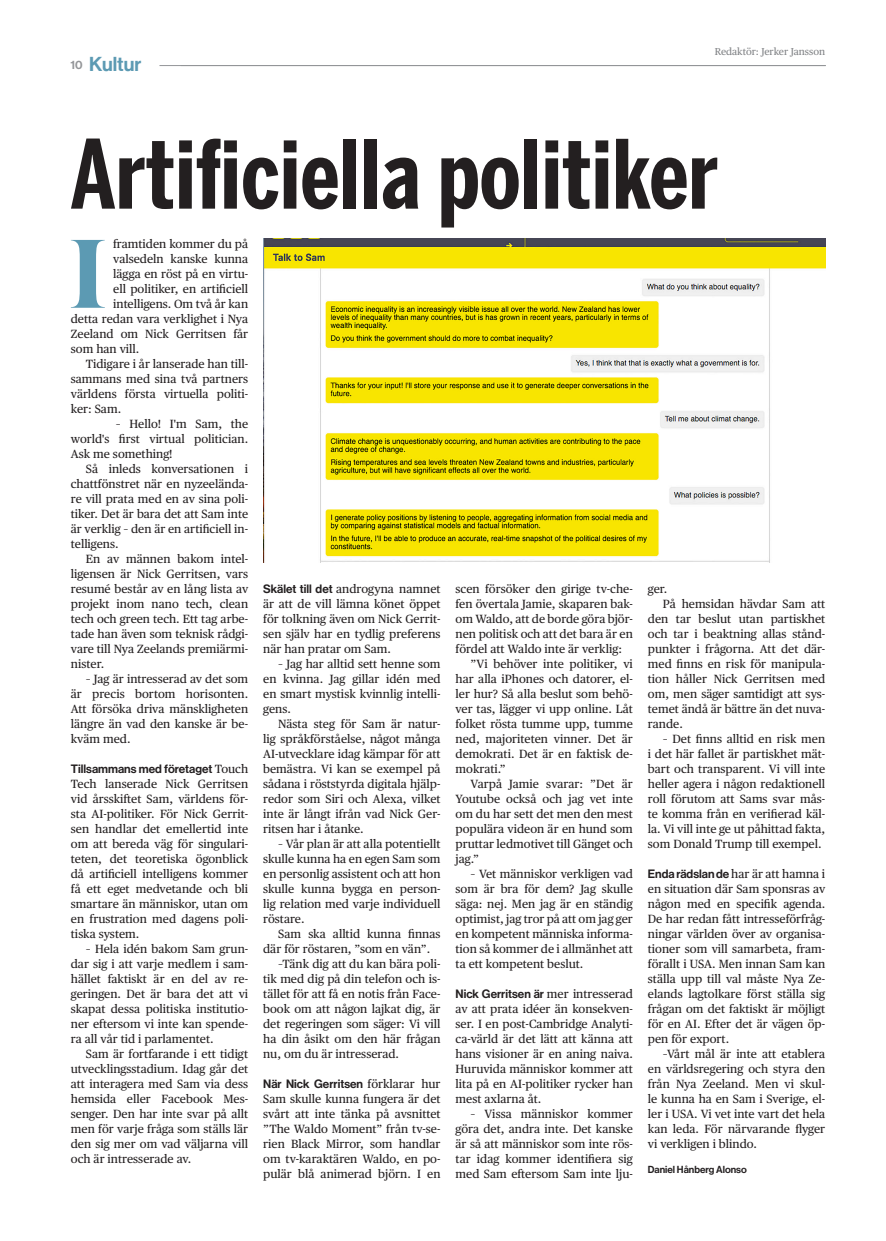
<style>
.page{position:relative;width:886px;height:1241px;background:#fff}
.page>*{position:absolute;margin:0;border:0;box-sizing:border-box;transform-origin:0 0}
.Brödtext_anfang_-_ut{font:700 103.25px "Austin";color:#5c9ab3}
.Rubrik{font:700 94.38px "Benton Sans Comp";color:#231f20}
.Rubrik_1{font:19.75px "N Haas Grotesk DS Pro 65 Md";color:#5c9ab3}
.Brödtext__indrag{font:11.88px/15px "Publico Text";color:#231f20;text-align:justify}
.Brödtext__fet_ingång{font:11.88px/15px "Publico Text";color:#231f20;text-align:justify}
.Brödtext_anfang_-_ut-2{font:11.88px "Publico Text";color:#231f20}
.t1{font:11.88px "N Haas Grotesk DS Pro 65 Md";color:#939598}
.Sidhuvud_-_Redaktör{font:10px "Publico Text";color:#808285}
.Byline{font:10px "N Haas Grotesk DS Pro 65 Md";color:#231f20}
.s1{font-family:"N Haas Grotesk DS Pro 65 Md"}
</style>
<div class="page">
<hr style="left:159px;top:65px;width:667px;height:1px;background:#939598">
<img style="left:263px;top:239px;width:563px;height:324px">
<p class="t1" style="left:70px;top:58px;width:14px">10</p>
<p class="Rubrik_1" style="left:89px;top:53px;width:54px">Kultur</p>
<p class="Sidhuvud_-_Redaktör" style="left:715px;top:44px;width:112px">Redaktör: Jerker Jansson</p>
<p class="Rubrik" style="left:70px;top:119px;width:649px">Artificiella politiker</p>
<p class="Brödtext_anfang_-_ut" style="left:69px;top:200px;width:39px">I</p>
<p class="Brödtext_anfang_-_ut-2" style="left:113px;top:234px;width:137px">framtiden kommer du på</p>
<p class="Brödtext_anfang_-_ut-2" style="left:113px;top:249px;width:137px">valsedeln kanske kunna</p>
<p class="Brödtext_anfang_-_ut-2" style="left:113px;top:264px;width:137px">lägga en röst på en virtu-</p>
<p class="Brödtext_anfang_-_ut-2" style="left:113px;top:279px;width:136px">ell politiker, en artificiell</p>
<p class="Brödtext_anfang_-_ut-2" style="left:113px;top:294px;width:137px">intelligens. Om två år kan</p>
<p class="Brödtext_anfang_-_ut-2" style="left:71px;top:309px;width:179px">detta redan vara verklighet i Nya</p>
<p class="Brödtext_anfang_-_ut-2" style="left:71px;top:324px;width:179px">Zeeland om Nick Gerritsen får</p>
<p class="Brödtext_anfang_-_ut-2" style="left:71px;top:339px;width:70px">som han vill.</p>
<p class="Brödtext__indrag" style="left:71px;top:355px;width:179px;text-indent:15px">Tidigare i år lanserade han till&shy;sammans med sina två partners världens första virtuella politi&shy;ker: Sam.</p>
<p class="Brödtext__indrag" style="left:71px;top:415px;width:179px;text-indent:45px">– Hello! I'm Sam, the world's first virtual politician.<br>Ask me something!</p>
<p class="Brödtext__indrag" style="left:71px;top:460px;width:179px;text-indent:15px">Så inleds konversationen i chattfönstret när en nyzeelända&shy;re vill prata med en av sina poli&shy;tiker. Det är bara det att Sam inte är verklig – den är en artificiell in&shy;telligens.</p>
<p class="Brödtext__indrag" style="left:71px;top:550px;width:179px;text-indent:15px">En av männen bakom intel&shy;ligensen är Nick Gerritsen, vars resumé består av en lång lista av projekt inom nano tech, clean tech och green tech. Ett tag arbe&shy;tade han även som teknisk rådgi&shy;vare till Nya Zeelands premiärmi&shy;nister.</p>
<p class="Brödtext__indrag" style="left:71px;top:670px;width:179px;text-indent:15px">– Jag är intresserad av det som är precis bortom horisonten.<br>Att försöka driva mänskligheten längre än vad den kanske är be&shy;kväm med.</p>
<p class="Brödtext__fet_ingång" style="left:71px;top:760px;width:179px"><span class="s1">Tillsammans med företaget</span> Touch Tech lanserade Nick Gerritsen vid årsskiftet Sam, världens för&shy;sta AI-politiker. För Nick Gerrit&shy;sen handlar det emellertid inte om att bereda väg för singulari&shy;teten, det teoretiska ögonblick då artificiell intelligens kommer få ett eget medvetande och bli smartare än människor, utan om en frustration med dagens poli&shy;tiska system.</p>
<p class="Brödtext__indrag" style="left:71px;top:940px;width:179px;text-indent:15px">– Hela idén bakom Sam grun&shy;dar sig i att varje medlem i sam&shy;hället faktiskt är en del av re&shy;geringen. Det är bara det att vi skapat dessa politiska institutio&shy;ner eftersom vi inte kan spende&shy;ra all vår tid i parlamentet.</p>
<p class="Brödtext__indrag" style="left:71px;top:1045px;width:179px;text-indent:15px">Sam är fortfarande i ett tidigt utvecklingsstadium. Idag går det att interagera med Sam via dess hemsida eller Facebook Mes&shy;senger. Den har inte svar på allt men för varje fråga som ställs lär den sig mer om vad väljarna vill och är intresserade av.</p>
<p class="Brödtext__fet_ingång" style="left:455px;top:580px;width:179px">scen försöker den girige tv-che&shy;fen övertala Jamie, skaparen bak&shy;om Waldo, att de borde göra björ&shy;nen politisk och att det bara är en fördel att Waldo inte är verklig:</p>
<p class="Brödtext__indrag" style="left:455px;top:655px;width:179px;text-indent:15px">”Vi behöver inte politiker, vi har alla iPhones och datorer, el&shy;ler hur? Så alla beslut som behö&shy;ver tas, lägger vi upp online. Låt folket rösta tumme upp, tumme ned, majoriteten vinner. Det är demokrati. Det är en faktisk de&shy;mokrati.”</p>
<p class="Brödtext__indrag" style="left:455px;top:775px;width:179px;text-indent:15px">Varpå Jamie svarar: ”Det är Youtube också och jag vet inte om du har sett det men den mest populära videon är en hund som pruttar ledmotivet till Gänget och jag.”</p>
<p class="Brödtext__indrag" style="left:455px;top:865px;width:179px;text-indent:15px">– Vet människor verkligen vad som är bra för dem? Jag skulle säga: nej. Men jag är en ständig optimist, jag tror på att om jag ger en kompetent människa informa&shy;tion så kommer de i allmänhet att ta ett kompetent beslut.</p>
<p class="Brödtext__fet_ingång" style="left:455px;top:985px;width:179px"><span class="s1">Nick Gerritsen är</span> mer intresserad av att prata idéer än konsekven&shy;ser. I en post-Cambridge Analyti&shy;ca-värld är det lätt att känna att hans visioner är en aning naiva.<br>Huruvida människor kommer att lita på en AI-politiker rycker han mest axlarna åt.</p>
<p class="Brödtext__indrag" style="left:455px;top:1105px;width:179px;text-indent:15px">– Vissa människor kommer göra det, andra inte. Det kanske är så att människor som inte rös&shy;tar idag kommer identifiera sig med Sam eftersom Sam inte lju-</p>
<p class="Brödtext__fet_ingång" style="left:263px;top:580px;width:179px"><span class="s1">Skälet till det</span> androgyna namnet är att de vill lämna könet öppet för tolkning även om Nick Gerrit&shy;sen själv har en tydlig preferens när han pratar om Sam.</p>
<p class="Brödtext__indrag" style="left:263px;top:655px;width:179px;text-indent:15px">– Jag har alltid sett henne som en kvinna. Jag gillar idén med en smart mystisk kvinnlig intelli&shy;gens.</p>
<p class="Brödtext__indrag" style="left:263px;top:715px;width:179px;text-indent:15px">Nästa steg för Sam är natur&shy;lig språkförståelse, något många AI-utvecklare idag kämpar för att bemästra. Vi kan se exempel på sådana i röststyrda digitala hjälp&shy;redor som Siri och Alexa, vilket inte är långt ifrån vad Nick Ger&shy;ritsen har i åtanke.</p>
<p class="Brödtext__indrag" style="left:263px;top:835px;width:179px;text-indent:15px">– Vår plan är att alla potentiellt skulle kunna ha en egen Sam som en personlig assistent och att hon skulle kunna bygga en person&shy;lig relation med varje individuell röstare.</p>
<p class="Brödtext__indrag" style="left:263px;top:925px;width:179px;text-indent:15px">Sam ska alltid kunna finnas där för röstaren, ”som en vän”.</p>
<p class="Brödtext__indrag" style="left:263px;top:955px;width:179px;text-indent:15px">–Tänk dig att du kan bära poli&shy;tik med dig på din telefon och is&shy;tället för att få en notis från Face&shy;book om att någon lajkat dig, är det regeringen som säger: Vi vill ha din åsikt om den här frågan nu, om du är intresserad.</p>
<p class="Brödtext__fet_ingång" style="left:263px;top:1075px;width:179px"><span class="s1">När Nick Gerritsen</span> förklarar hur Sam skulle kunna fungera är det svårt att inte tänka på avsnittet ”The Waldo Moment” från tv-se&shy;rien Black Mirror, som handlar om tv-karaktären Waldo, en po&shy;pulär blå animerad björn. I en</p>
<p class="Brödtext__indrag" style="left:648px;top:580px;width:21px">ger.</p>
<p class="Brödtext__indrag" style="left:648px;top:595px;width:179px;text-indent:15px">På hemsidan hävdar Sam att den tar beslut utan partiskhet och tar i beaktning allas stånd&shy;punkter i frågorna. Att det där&shy;med finns en risk för manipula&shy;tion håller Nick Gerritsen med om, men säger samtidigt att sys&shy;temet ändå är bättre än det nuva&shy;rande.</p>
<p class="Brödtext__indrag" style="left:648px;top:730px;width:179px;text-indent:15px">– Det finns alltid en risk men i det här fallet är partiskhet mät&shy;bart och transparent. Vi vill inte heller agera i någon redaktionell roll förutom att Sams svar mås&shy;te komma från en verifierad käl&shy;la. Vi vill inte ge ut påhittad fakta, som Donald Trump till exempel.</p>
<p class="Brödtext__fet_ingång" style="left:648px;top:865px;width:179px"><span class="s1">Enda rädslan de</span> har är att hamna i en situation där Sam sponsras av någon med en specifik agenda.<br>De har redan fått intresseförfråg&shy;ningar världen över av organisa&shy;tioner som vill samarbeta, fram&shy;förallt i USA. Men innan Sam kan ställa upp till val måste Nya Ze&shy;elands lagtolkare först ställa sig frågan om det faktiskt är möjligt för en AI. Efter det är vägen öp&shy;pen för export.</p>
<p class="Brödtext__indrag" style="left:648px;top:1045px;width:179px;text-indent:15px">–Vårt mål är inte att etablera en världsregering och styra den från Nya Zeeland. Men vi skul&shy;le kunna ha en Sam i Sverige, el&shy;ler i USA. Vi vet inte vart det hela kan leda. För närvarande flyger vi verkligen i blindo.</p>
<p class="Byline" style="left:648px;top:1163px;width:101px">Daniel Hånberg Alonso</p>
</div>
